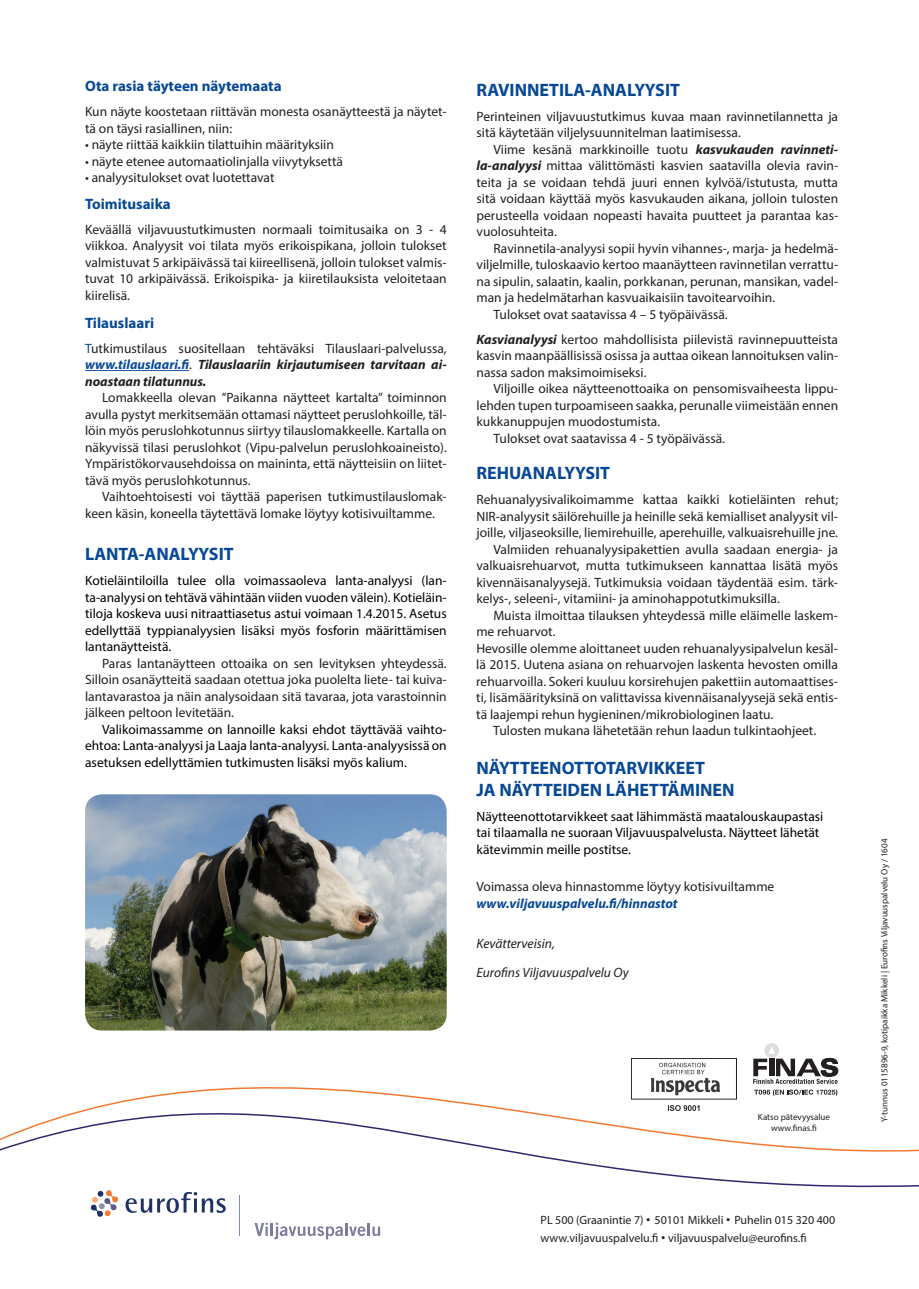
<style>
.page{position:relative;width:919px;height:1289px;background:#fff}
.page>*{position:absolute;margin:0;border:0;box-sizing:border-box;transform-origin:0 0}
.t1{font:700 18px/21.6px "Myriad Pro";color:#074896}
.t2{font:700 15px "Myriad Pro";color:#074896}
.t3{font:13.5px/16.5px "Myriad Pro";color:#231f20;text-align:justify}
.t4{font:13.5px/16.5px "Myriad Pro";color:#000001;text-align:justify}
.t5{font:italic 13.5px/29.2px "Myriad Pro";color:#231f20}
.t6{font:italic 700 13.5px "Myriad Pro";color:#074896}
.t7{font:12px/18px "Myriad Pro";color:#231f20}
.t8{font:9px/10.8px "Myriad Pro";color:#231f20;text-align:center}
.s1{color:#074896}
.s2{font-weight:700;font-style:italic;color:#074896}
.s3{font-weight:700;font-style:italic}
.s4{font-family:"Arial"}
</style>
<div class="page">
<svg style="left:91px;top:1197px;width:27px;height:19px"></svg>
<svg style="left:125px;top:1197px;width:101px;height:15px"></svg>
<hr style="left:239px;top:1195px;width:1px;height:40px;background:#7e8bc0">
<svg style="left:254px;top:1222px;width:126px;height:17px"></svg>
<hr style="left:85px;top:370px;width:104px;height:1px;background:#1e56a6">
<svg style="left:0;top:1045px;width:918px;height:152px"></svg>
<img style="left:85px;top:794px;width:361px;height:236px">
<p class="t2" style="left:85px;top:76px;width:198px">Ota rasia täyteen näytemaata</p>
<p class="t3" style="left:85px;top:103px;width:363px">Kun näyte koostetaan riittävän monesta osanäytteestä ja näytet&shy;tä on täysi rasiallinen, niin:</p>
<p class="t3" style="left:85px;top:136px;width:250px">• näyte riittää kaikkiin tilattuihin määrityksiin</p>
<p class="t3" style="left:85px;top:152px;width:259px">• näyte etenee automaatiolinjalla viivytyksettä</p>
<p class="t3" style="left:85px;top:169px;width:191px">• analyysitulokset ovat luotettavat</p>
<p class="t2" style="left:85px;top:194px;width:87px">Toimitusaika</p>
<p class="t3" style="left:85px;top:220px;width:363px">Keväällä viljavuustutkimusten normaali toimitusaika on 3 - 4 viikkoa. Analyysit voi tilata myös erikoispikana, jolloin tulokset valmistuvat 5 arkipäivässä tai kiireellisenä, jolloin tulokset valmis&shy;tuvat 10 arkipäivässä. Erikoispika- ja kiiretilauksista veloitetaan kiirelisä.</p>
<p class="t2" style="left:85px;top:313px;width:71px">Tilauslaari</p>
<p class="t3" style="left:85px;top:340px;width:363px"><span class="s1">T</span>utkimustilaus suositellaan tehtäväksi Tilauslaari-palvelussa, <span class="s2">www.tilauslaari.fi</span>. <span class="s3">Tilauslaariin kirjautumiseen tarvitaan ai&shy;noastaan tilatunnus.</span></p>
<p class="t3" style="left:85px;top:389px;width:363px;text-indent:17px">Lomakkeella olevan ”Paikanna näytteet kartalta” toiminnon avulla pystyt merkitsemään ottamasi näytteet peruslohkoille, täl&shy;löin myös peruslohkotunnus siirtyy tilauslomakkeelle. Kartalla on näkyvissä tilasi peruslohkot (Vipu-palvelun peruslohkoaineisto).<br>Ympäristökorvausehdoissa on maininta, että näytteisiin on liitet&shy;tävä myös peruslohkotunnus.</p>
<p class="t3" style="left:85px;top:488px;width:363px;text-indent:17px">Vaihtoehtoisesti voi täyttää paperisen tutkimustilauslomak&shy;keen käsin, koneella täytettävä lomake löytyy kotisivuiltamme.</p>
<h1 class="t1" style="left:85px;top:542px;width:150px">LANTA-ANALYYSIT</h1>
<p class="t4" style="left:85px;top:572px;width:363px">Kotieläintiloilla tulee olla voimassaoleva lanta-analyysi (lan&shy;ta-analyysi on tehtävä vähintään viiden vuoden välein). Kotieläin&shy;tiloja koskeva uusi nitraattiasetus astui voimaan 1.4.2015. Asetus edellyttää typpianalyysien lisäksi myös fosforin määrittämisen lantanäytteistä.</p>
<p class="t3" style="left:85px;top:654px;width:363px;text-indent:17px">Paras lantanäytteen ottoaika on sen levityksen yhteydessä.<br>Silloin osanäytteitä saadaan otettua joka puolelta liete- tai kuiva&shy;lantavarastoa ja näin analysoidaan sitä tavaraa, jota varastoinnin jälkeen peltoon levitetään.</p>
<p class="t4" style="left:85px;top:720px;width:363px;text-indent:17px">Valikoimassamme on lannoille kaksi ehdot täyttävää vaihto&shy;ehtoa: Lanta-analyysi ja Laaja lanta-analyysi. Lanta-analyysissä on asetuksen edellyttämien tutkimusten lisäksi myös kalium.</p>
<h1 class="t1" style="left:476px;top:78px;width:205px">RAVINNETILA-ANALYYSIT</h1>
<p class="t3" style="left:476px;top:107px;width:363px">Perinteinen viljavuustutkimus kuvaa maan ravinnetilannetta ja sitä käytetään viljelysuunnitelman laatimisessa.</p>
<p class="t3" style="left:476px;top:140px;width:363px;text-indent:17px">Viime kesänä markkinoille tuotu <span class="s3">kasvukauden ravinneti&shy;la-analyysi</span> mittaa välittömästi kasvien saatavilla olevia ravin&shy;teita ja se voidaan tehdä juuri ennen kylvöä/istutusta, mutta sitä voidaan käyttää myös kasvukauden aikana, jolloin tulosten perusteella voidaan nopeasti havaita puutteet ja parantaa kas&shy;vuolosuhteita.</p>
<p class="t3" style="left:493px;top:239px;width:346px">Ravinnetila-analyysi sopii hyvin vihannes-, marja- ja hedelmä-</p>
<p class="t3" style="left:476px;top:256px;width:363px">viljelmille, tuloskaavio kertoo maanäytteen ravinnetilan verrattu-</p>
<p class="t3" style="left:476px;top:272px;width:363px">na sipulin, salaatin, kaalin, porkkanan, perunan, mansikan, vadel-</p>
<p class="t3" style="left:476px;top:289px;width:300px">man ja hedelmätarhan kasvuaikaisiin tavoitearvoihin.</p>
<p class="t3" style="left:493px;top:305px;width:236px">Tulokset ovat saatavissa 4 – 5 työpäivässä.</p>
<p class="t3" style="left:476px;top:330px;width:363px"><span class="s3">Kasvianalyysi</span> kertoo mahdollisista piilevistä ravinnepuutteista kasvin maanpäällisissä osissa ja auttaa oikean lannoituksen valin&shy;nassa sadon maksimoimiseksi.</p>
<p class="t3" style="left:493px;top:380px;width:346px">Viljoille oikea näytteenottoaika on pensomisvaiheesta lippu-</p>
<p class="t3" style="left:476px;top:396px;width:363px">lehden tupen turpoamiseen saakka, perunalle viimeistään ennen</p>
<p class="t3" style="left:476px;top:413px;width:185px">kukkanuppujen muodostumista.</p>
<p class="t3" style="left:493px;top:429px;width:233px">Tulokset ovat saatavissa 4 - 5 työpäivässä.</p>
<h1 class="t1" style="left:476px;top:462px;width:135px">REHUANALYYSIT</h1>
<p class="t3" style="left:476px;top:491px;width:363px">Rehuanalyysivalikoimamme kattaa kaikki kotieläinten rehut;</p>
<p class="t3" style="left:476px;top:508px;width:363px">NIR-analyysit säilörehuille ja heinille sekä kemialliset analyysit vil-</p>
<p class="t3" style="left:476px;top:524px;width:363px">joille, viljaseoksille, liemirehuille, aperehuille, valkuaisrehuille jne.</p>
<p class="t3" style="left:493px;top:540px;width:346px">Valmiiden rehuanalyysipakettien avulla saadaan energia- ja</p>
<p class="t3" style="left:476px;top:557px;width:363px">valkuaisrehuarvot, mutta tutkimukseen kannattaa lisätä myös</p>
<p class="t3" style="left:476px;top:573px;width:363px">kivennäisanalyysejä. Tutkimuksia voidaan täydentää esim. tärk-</p>
<p class="t3" style="left:476px;top:590px;width:305px">kelys-, seleeni-, vitamiini- ja aminohappotutkimuksilla.</p>
<p class="t3" style="left:493px;top:606px;width:346px">Muista ilmoittaa tilauksen yhteydessä mille eläimelle laskem-</p>
<p class="t3" style="left:476px;top:623px;width:81px">me rehuarvot.</p>
<p class="t3" style="left:476px;top:639px;width:363px">Hevosille olemme aloittaneet uuden rehuanalyysipalvelun kesäl-</p>
<p class="t3" style="left:476px;top:656px;width:363px">lä 2015. Uutena asiana on rehuarvojen laskenta hevosten omilla</p>
<p class="t3" style="left:476px;top:672px;width:363px">rehuarvoilla. Sokeri kuuluu korsirehujen pakettiin automaattises-</p>
<p class="t3" style="left:476px;top:689px;width:363px">ti, lisämäärityksinä on valittavissa kivennäisanalyysejä sekä entis-</p>
<p class="t3" style="left:476px;top:705px;width:298px">tä laajempi rehun hygieninen/mikrobiologinen laatu.</p>
<p class="t3" style="left:493px;top:722px;width:324px">Tulosten mukana lähetetään rehun laadun tulkintaohjeet.</p>
<h1 class="t1" style="left:476px;top:756px;width:259px">NÄYTTEENOTTOTARVIKKEET<br>JA NÄYTTEIDEN LÄHETTÄMINEN</h1>
<p class="t4" style="left:476px;top:807px;width:348px;text-align:left">Näytteenottotarvikkeet saat lähimmästä maatalouskaupastasi tai tilaamalla ne suoraan Viljavuuspalvelusta. Näytteet lähetät kätevimmin meille postitse.</p>
<p class="t3" style="left:476px;top:878px;width:299px">Voimassa oleva hinnastomme löytyy kotisivuiltamme</p>
<p class="t6" style="left:476px;top:894px;width:203px">www.viljavuuspalvelu.fi/hinnastot</p>
<p class="t5" style="left:476px;top:928px;width:154px">Kevätterveisin,<br>Eurofins Viljavuuspalvelu Oy</p>
<p class="t8" style="left:758px;top:1111px;width:74px">Katso pätevyysalue www.finas.fi</p>
<p class="t7" style="left:540px;top:1210px;width:296px">PL 500 (Graanintie 7) <span class="s4">•</span> 50101 Mikkeli <span class="s4">•</span> Puhelin 015 320 400 www.viljavuuspalvelu.fi <span class="s4">•</span> viljavuuspalvelu@eurofins.fi</p>
<p class="t8" style="left:878px;top:1121px;width:285px;rotate:-90deg">Y-tunnus 0115896-9, kotipaikka Mikkeli | Eurofins Viljavuuspalvelu Oy / 1604</p>
</div>
